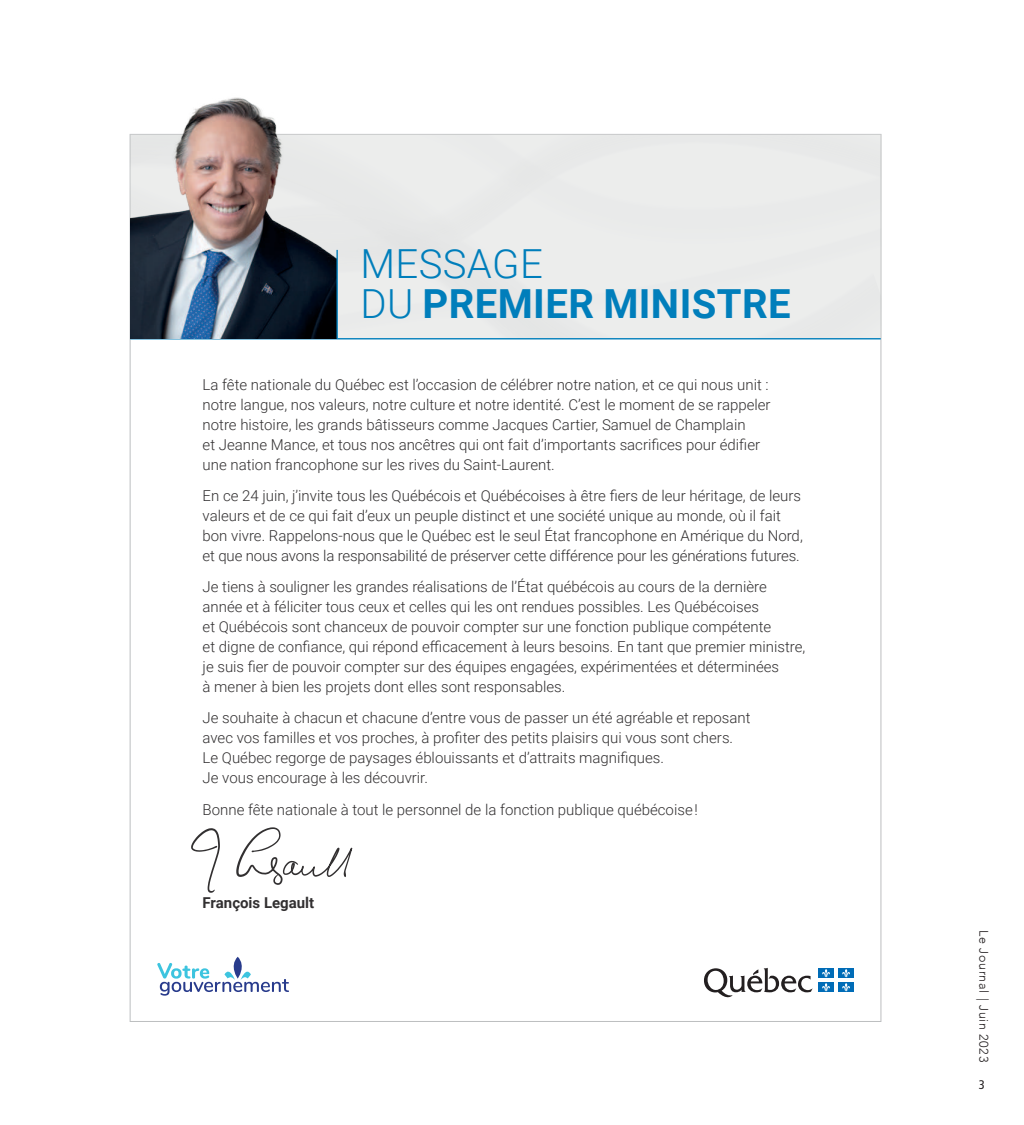
<style>
.page{position:relative;width:1024px;height:1125px;background:#fff}
.page>*{position:absolute;margin:0;border:0;box-sizing:border-box;transform-origin:0 0}
.t1{font:700 40.12px/40.1px "Roboto";letter-spacing:.01em;color:#007ebb}
.t2{font:300 15px/20px "Roboto";color:#323031}
.t3{font:700 15px "Roboto";color:#323031}
.t4{font:300 12.5px "Avenir";letter-spacing:.05em;color:#231f20}
.t5{font:condensed 12.5px "Frutiger";color:#231f20}
.s1{font-weight:300}
</style>
<div class="page">
<div style="left:337px;top:134px;width:544px;height:70px;background:#ecedec"></div>
<div style="left:337px;top:204px;width:544px;height:134px;background:#ebeceb"></div>
<hr style="left:130px;top:338px;width:751px;height:1px;background:#007ebb">
<img style="left:130px;top:97px;width:207px;height:241px">
<hr style="left:336px;top:250px;width:2px;height:89px;background:#007ebb">
<svg style="left:704px;top:968px;width:108px;height:30px"></svg>
<div style="left:818px;top:968px;width:16px;height:10px;background:#006cb7"></div>
<svg style="left:822px;top:969px;width:8px;height:8px"></svg>
<div style="left:838px;top:968px;width:16px;height:10px;background:#006cb7"></div>
<svg style="left:842px;top:969px;width:8px;height:8px"></svg>
<div style="left:818px;top:982px;width:16px;height:10px;background:#006cb7"></div>
<svg style="left:822px;top:983px;width:8px;height:8px"></svg>
<div style="left:838px;top:982px;width:16px;height:10px;background:#006cb7"></div>
<svg style="left:842px;top:983px;width:8px;height:8px"></svg>
<svg style="left:157px;top:957px;width:132px;height:39px"></svg>
<svg style="left:191px;top:828px;width:29px;height:65px"></svg>
<svg style="left:236px;top:827px;width:116px;height:58px"></svg>
<h1 class="t1" style="left:360px;top:247px;width:432px"><span class="s1">MESSAGE<br>DU</span> PREMIER MINISTRE</h1>
<p class="t2" style="left:203px;top:376px;width:569px">La fête nationale du Québec est l’occasion de célébrer notre nation, et ce qui nous unit : notre langue, nos valeurs, notre culture et notre identité. C’est le moment de se rappeler notre histoire, les grands bâtisseurs comme Jacques Cartier, Samuel de Champlain<br>et Jeanne Mance, et tous nos ancêtres qui ont fait d’importants sacri昀椀ces pour édi昀椀er une nation francophone sur les rives du Saint-Laurent.</p>
<p class="t2" style="left:203px;top:485px;width:602px">En ce 24 juin, j’invite tous les Québécois et Québécoises à être 昀椀ers de leur héritage, de leurs valeurs et de ce qui fait d’eux un peuple distinct et une société unique au monde, où il fait bon vivre. Rappelons-nous que le Québec est le seul État francophone en Amérique du Nord, et que nous avons la responsabilité de préserver cette différence pour les générations futures.</p>
<p class="t2" style="left:203px;top:578px;width:604px">Je tiens à souligner les grandes réalisations de l’État québécois au cours de la dernière année et à féliciter tous ceux et celles qui les ont rendues possibles. Les Québécoises<br>et Québécois sont chanceux de pouvoir compter sur une fonction publique compétente<br>et digne de con昀椀ance, qui répond e昀케cacement à leurs besoins. En tant que premier ministre, je suis 昀椀er de pouvoir compter sur des équipes engagées, expérimentées et déterminées<br>à mener à bien les projets dont elles sont responsables.</p>
<p class="t2" style="left:203px;top:709px;width:549px">Je souhaite à chacun et chacune d’entre vous de passer un été agréable et reposant avec vos familles et vos proches, à pro昀椀ter des petits plaisirs qui vous sont chers.<br>Le Québec regorge de paysages éblouissants et d’attraits magni昀椀ques.<br>Je vous encourage à les découvrir.</p>
<p class="t2" style="left:203px;top:799px;width:497px">Bonne fête nationale à tout le personnel de la fonction publique québécoise !</p>
<p class="t3" style="left:203px;top:897px;width:113px">François Legault</p>
<p class="t4" style="left:989px;top:930px;width:134px;rotate:90deg">Le Journal | Juin 2023</p>
<p class="t5" style="left:979px;top:1080px;width:7px">3</p>
</div>
